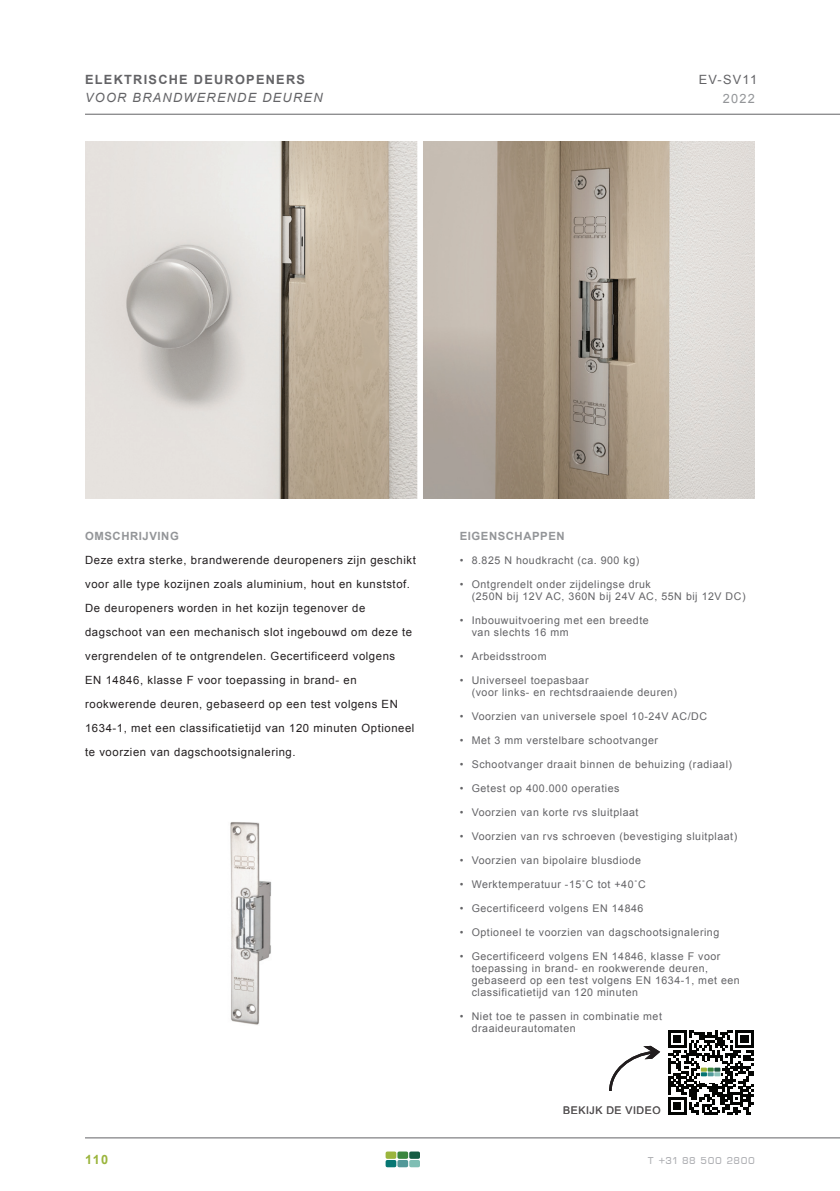
<style>
.page{position:relative;width:840px;height:1191px;background:#fff}
.page>*{position:absolute;margin:0;border:0;box-sizing:border-box;transform-origin:0 0}
.t1{font:700 12.8px "Arial";letter-spacing:.1em;color:#636366}
.t2{font:italic 12.8px "Arial";letter-spacing:.1em;color:#636366}
.t3{font:12.8px "Arial";letter-spacing:.1em;color:#636366}
.t4{font:12.8px "Arial";color:#939598}
.t5{font:700 12.8px "Arial";color:#9bb53d}
.t6{font:12px "Eurostile DCD";letter-spacing:.05em;color:#adaeb2}
.t7{font:11.4px/24px "Arial";letter-spacing:.05em;color:#231f20}
.t8{font:700 11.4px "Arial";letter-spacing:.05em;color:#939598}
.t9{font:10.6px/12px "Arial";letter-spacing:.05em;color:#636366}
.t10{font:10.6px "Arial";letter-spacing:.05em;color:#5a5758}
</style>
<div class="page">
<hr style="left:85px;top:1137px;width:754px;height:1px;background:#636366">
<svg style="left:385px;top:1151px;width:35px;height:16px"></svg>
<hr style="left:85px;top:114px;width:754px;height:1px;background:#636366">
<img style="left:85px;top:141px;width:332px;height:357px">
<img style="left:423px;top:141px;width:331px;height:357px">
<svg style="left:668px;top:1030px;width:85px;height:85px"></svg>
<svg style="left:609px;top:1045px;width:50px;height:46px"></svg>
<img style="left:230px;top:822px;width:42px;height:203px">
<p class="t1" style="left:85px;top:71px;width:221px">ELEKTRISCHE DEUROPENERS</p>
<p class="t2" style="left:85px;top:89px;width:239px">VOOR BRANDWERENDE DEUREN</p>
<p class="t3" style="left:698px;top:71px;width:60px">EV-SV11</p>
<p class="t4" style="left:722px;top:90px;width:34px">2022</p>
<p class="t8" style="left:85px;top:528px;width:95px">OMSCHRIJVING</p>
<p class="t7" style="left:85px;top:548px;width:332px">Deze extra sterke, brandwerende deuropeners zijn geschikt voor alle type kozijnen zoals aluminium, hout en kunststof.<br>De deuropeners worden in het kozijn tegenover de dagschoot van een mechanisch slot ingebouwd om deze te vergrendelen of te ontgrendelen. Gecertificeerd volgens<br>EN 14846, klasse F voor toepassing in brand- en rookwerende deuren, gebaseerd op een test volgens EN 1634-1, met een classificatietijd van 120 minuten Optioneel te voorzien van dagschootsignalering.</p>
<p class="t8" style="left:459px;top:528px;width:106px">EIGENSCHAPPEN</p>
<p class="t9" style="left:459px;top:554px;width:181px">• 8.825 N houdkracht (ca. 900 kg)</p>
<p class="t9" style="left:471px;top:578px;width:275px;text-indent:-12px">• Ontgrendelt onder zijdelingse druk<br>(250N bij 12V AC, 360N bij 24V AC, 55N bij 12V DC)</p>
<p class="t9" style="left:471px;top:614px;width:178px;text-indent:-12px">• Inbouwuitvoering met een breedte van slechts 16 mm</p>
<p class="t9" style="left:459px;top:650px;width:88px">• Arbeidsstroom</p>
<p class="t9" style="left:471px;top:674px;width:207px;text-indent:-12px">• Universeel toepasbaar<br>(voor links- en rechtsdraaiende deuren)</p>
<p class="t9" style="left:459px;top:710px;width:249px">• Voorzien van universele spoel 10-24V AC/DC</p>
<p class="t9" style="left:459px;top:734px;width:200px">• Met 3 mm verstelbare schootvanger</p>
<p class="t9" style="left:459px;top:758px;width:274px">• Schootvanger draait binnen de behuizing (radiaal)</p>
<p class="t9" style="left:459px;top:782px;width:161px">• Getest op 400.000 operaties</p>
<p class="t9" style="left:459px;top:806px;width:180px">• Voorzien van korte rvs sluitplaat</p>
<p class="t9" style="left:459px;top:830px;width:279px">• Voorzien van rvs schroeven (bevestiging sluitplaat)</p>
<p class="t9" style="left:459px;top:854px;width:183px">• Voorzien van bipolaire blusdiode</p>
<p class="t9" style="left:459px;top:878px;width:187px">• Werktemperatuur -15˚C tot +40˚C</p>
<p class="t9" style="left:459px;top:902px;width:185px">• Gecertificeerd volgens EN 14846</p>
<p class="t9" style="left:459px;top:926px;width:261px">• Optioneel te voorzien van dagschootsignalering</p>
<p class="t9" style="left:471px;top:950px;width:269px;text-indent:-12px">• Gecertificeerd volgens EN 14846, klasse F voor toepassing in brand- en rookwerende deuren, gebaseerd op een test volgens EN 1634-1, met een classificatietijd van 120 minuten</p>
<p class="t9" style="left:471px;top:1010px;width:192px;text-indent:-12px">• Niet toe te passen in combinatie met draaideurautomaten</p>
<p class="t10" style="left:563px;top:1103px;width:99px">BEKIJK DE VIDEO</p>
<p class="t5" style="left:85px;top:1151px;width:25px">110</p>
<p class="t6" style="left:647px;top:1153px;width:108px">t +31 88 500 2800</p>
</div>
